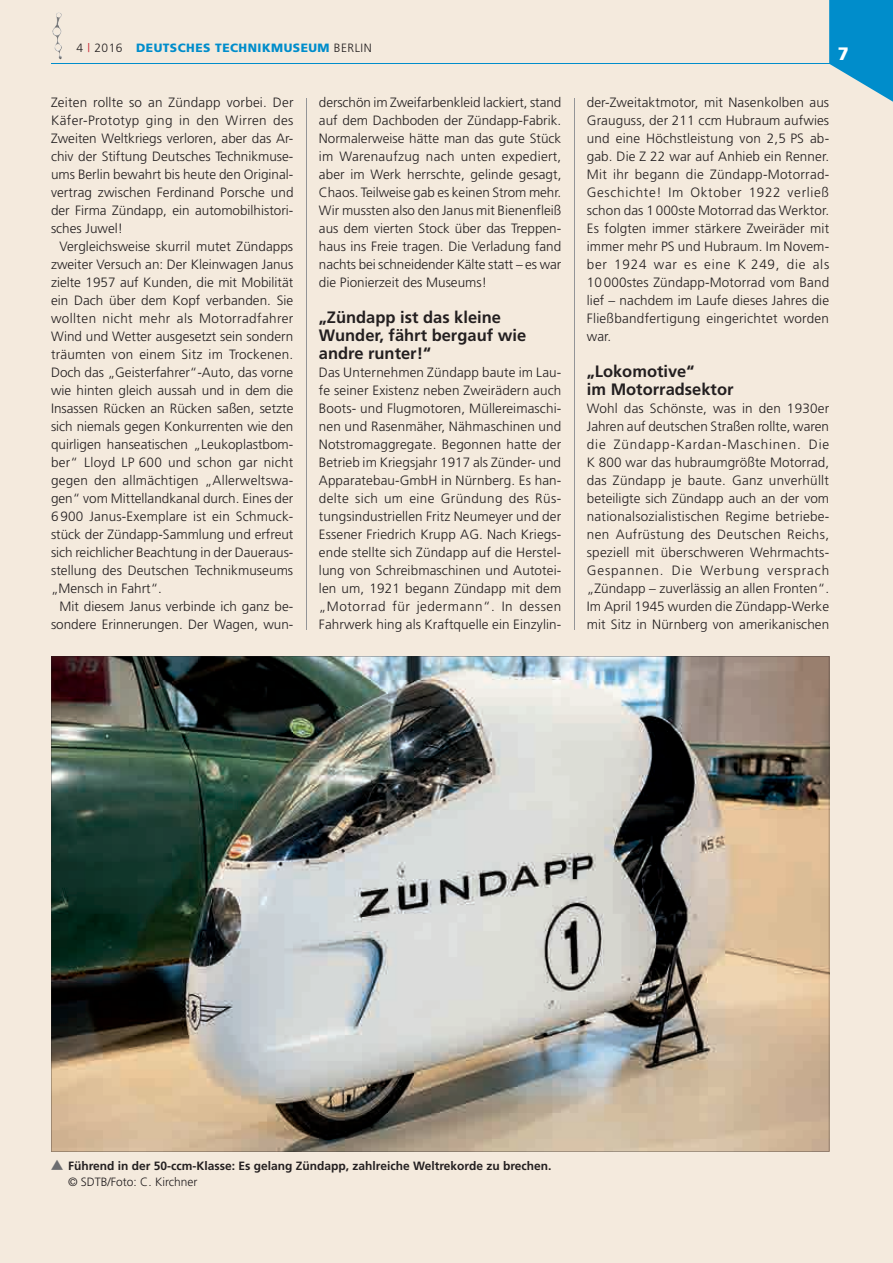
<style>
.page{position:relative;width:893px;height:1263px;background:#f4eadd}
.page>*{position:absolute;margin:0;border:0;box-sizing:border-box;transform-origin:0 0}
.t1{font:900 18px "Frutiger";color:#fff}
.t2{font:700 16.5px/18px "Frutiger";color:#231f20}
.t3{font:300 13.5px/18px "Frutiger";letter-spacing:.005em;color:#231f20;text-align:justify}
.t4{font:700 12px/16.5px "Frutiger";color:#231f20}
.t5{font:900 12px "Frutiger";letter-spacing:.04em;color:#008dcb}
.s1{font-weight:300;color:#231f20}
.s2{font-weight:300;color:#c7202f}
.s3{color:#6c6d70}
.s4{font-weight:300}
</style>
<div class="page">
<hr style="left:51px;top:63px;width:842px;height:1px;background:#008dcb">
<img style="left:52px;top:12px;width:10px;height:47px">
<svg style="left:829px;top:0;width:64px;height:102px"></svg>
<hr style="left:574px;top:98px;width:1px;height:531px;background:#939598">
<hr style="left:306px;top:98px;width:1px;height:531px;background:#939598">
<img style="left:51px;top:656px;width:778px;height:495px">
<p class="t5" style="left:77px;top:40px;width:297px"><span class="s1">4</span> <span class="s2">|</span> <span class="s1">2016</span> DEUTSCHES TECHNIKMUSEUM <span class="s1">BERLIN</span></p>
<h1 class="t1" style="left:838px;top:43px;width:13px">7</h1>
<p class="t3" style="left:587px;top:94px;width:244px">der-Zweitaktmotor, mit Nasenkolben aus Grauguss, der 211 ccm Hubraum aufwies und eine Höchstleistung von 2,5 PS ab&shy;gab. Die Z 22 war auf Anhieb ein Renner.<br>Mit ihr begann die Zündapp-Motorrad-Geschichte! Im Oktober 1922 verließ schon das 1 000ste Motorrad das Werktor.<br>Es folgten immer stärkere Zweiräder mit immer mehr PS und Hubraum. Im Novem&shy;ber 1924 war es eine K 249, die als 10 000stes Zündapp-Motorrad vom Band lief – nachdem im Laufe dieses Jahres die Fließbandfertigung eingerichtet worden war.</p>
<p class="t2" style="left:587px;top:362px;width:148px">„Lokomotive“<br>im Motorradsektor</p>
<p class="t3" style="left:587px;top:400px;width:244px">Wohl das Schönste, was in den 1930er Jahren auf deutschen Straßen rollte, waren die Zündapp-Kardan-Maschinen. Die K 800 war das hubraumgrößte Motorrad, das Zündapp je baute. Ganz unverhüllt beteiligte sich Zündapp auch an der vom nationalsozialistischen Regime betriebe&shy;nen Aufrüstung des Deutschen Reichs, speziell mit überschweren Wehrmachts-Gespannen. Die Werbung versprach „Zündapp – zuverlässig an allen Fronten“.<br>Im April 1945 wurden die Zündapp-Werke mit Sitz in Nürnberg von amerikanischen</p>
<p class="t3" style="left:319px;top:94px;width:244px">derschön im Zweifarbenkleid lackiert, stand auf dem Dachboden der Zündapp-Fabrik.<br>Normalerweise hätte man das gute Stück im Warenaufzug nach unten expediert, aber im Werk herrschte, gelinde gesagt, Chaos. Teilweise gab es keinen Strom mehr.<br>Wir mussten also den Janus mit Bienenfleiß aus dem vierten Stock über das Treppen&shy;haus ins Freie tragen. Die Verladung fand nachts bei schneidender Kälte statt – es war die Pionierzeit des Museums!</p>
<p class="t2" style="left:319px;top:308px;width:209px">„Zündapp ist das kleine<br>Wunder, fährt bergauf wie andre runter!“</p>
<p class="t3" style="left:319px;top:364px;width:244px">Das Unternehmen Zündapp baute im Lau&shy;fe seiner Existenz neben Zweirädern auch Boots- und Flugmotoren, Müllereimaschi&shy;nen und Rasenmäher, Nähmaschinen und Notstromaggregate. Begonnen hatte der Betrieb im Kriegsjahr 1917 als Zünder- und Apparatebau-GmbH in Nürnberg. Es han&shy;delte sich um eine Gründung des Rüs&shy;tungsindustriellen Fritz Neumeyer und der Essener Friedrich Krupp AG. Nach Kriegs&shy;ende stellte sich Zündapp auf die Herstel&shy;lung von Schreibmaschinen und Autotei&shy;len um, 1921 begann Zündapp mit dem „Motorrad für jedermann“. In dessen Fahrwerk hing als Kraftquelle ein Einzylin-</p>
<p class="t3" style="left:51px;top:94px;width:244px">Zeiten rollte so an Zündapp vorbei. Der Käfer-Prototyp ging in den Wirren des Zweiten Weltkriegs verloren, aber das Ar&shy;chiv der Stiftung Deutsches Technikmuse&shy;ums Berlin bewahrt bis heute den Original&shy;vertrag zwischen Ferdinand Porsche und der Firma Zündapp, ein automobilhistori&shy;sches Juwel!</p>
<p class="t3" style="left:51px;top:237px;width:244px;text-indent:9px">Vergleichsweise skurril mutet Zündapps zweiter Versuch an: Der Kleinwagen Janus zielte 1957 auf Kunden, die mit Mobilität ein Dach über dem Kopf verbanden. Sie wollten nicht mehr als Motorradfahrer Wind und Wetter ausgesetzt sein sondern träumten von einem Sitz im Trockenen.<br>Doch das „Geisterfahrer“-Auto, das vorne wie hinten gleich aussah und in dem die Insassen Rücken an Rücken saßen, setzte sich niemals gegen Konkurrenten wie den quirligen hanseatischen „Leukoplastbom&shy;ber“ Lloyd LP 600 und schon gar nicht gegen den allmächtigen „Allerweltswa&shy;gen“ vom Mittellandkanal durch. Eines der 6 900 Janus-Exemplare ist ein Schmuck&shy;stück der Zündapp-Sammlung und erfreut sich reichlicher Beachtung in der Daueraus&shy;stellung des Deutschen Technikmuseums „Mensch in Fahrt“.</p>
<p class="t3" style="left:51px;top:597px;width:244px;text-align:right">Mit diesem Janus verbinde ich ganz be&shy;sondere Erinnerungen. Der Wagen, wun-</p>
<p class="t4" style="left:68px;top:1157px;width:485px;text-indent:-17px"><span class="s3">▲</span> Führend in der 50-ccm-Klasse: Es gelang Zündapp, zahlreiche Weltrekorde zu brechen. <span class="s4">© SDTB/Foto: C. Kirchner</span></p>
</div>
